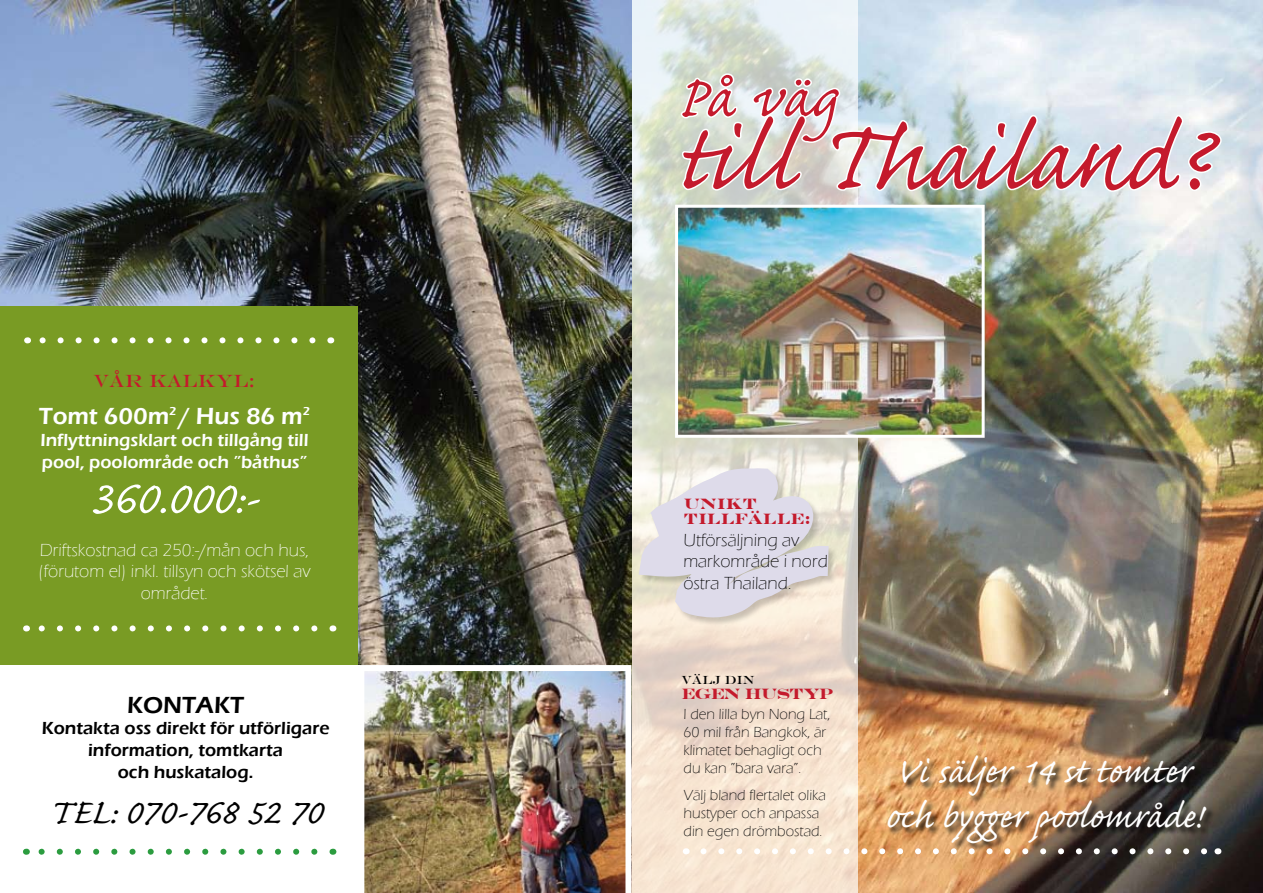
<style>
.page{position:relative;width:1263px;height:893px;background:#fff}
.page>*{position:absolute;margin:0;border:0;box-sizing:border-box;transform-origin:0 0}
.t1{font:120px "Caflisch Script Pro";letter-spacing:.01em;color:#c41a2c}
.t2{font:75px "Caflisch Script Pro";color:#c41a2c}
.t3{font:60px "Caflisch Script Pro";color:#fff}
.t4{font:45px/45px "Caflisch Script Pro";color:#fff}
.t5{font:45px "Caflisch Script Pro";color:#000}
.t6{font:600 24px "Eras ITC";color:#fff}
.t7{font:600 24px "Eras ITC";color:#000}
.t8{font:300 18px/21.6px "Eras ITC";color:#fff;text-align:center}
.t9{font:600 18px/21.6px "Eras ITC";color:#000;text-align:center}
.t10{font:600 18px/21.6px "Eras ITC";color:#fff}
.t11{font:300 18px/21.6px "Eras ITC";color:#000}
.t12{font:18px "Engravers";color:#c41a2c}
.t13{font:300 15px/18px "Eras ITC";color:#000}
.t14{font:700 15px/15px "Engravers";color:#c41a2c}
.t15{font:700 15px "Engravers";letter-spacing:-.04em;color:#c41a2c}
.t16{font:12px "Engravers";color:#000}
</style>
<div class="page">
<img style="left:0;top:0;width:1263px;height:893px">
<svg style="left:631px;top:0;width:227px;height:893px;background:#e8dfd2"></svg>
<img style="left:679px;top:209px;width:302px;height:225px">
<div style="left:675px;top:205px;width:310px;height:233px;border:3px solid #fff"></div>
<svg style="left:619px;top:446px;width:239px;height:194px;background:#dbd6d4"></svg>
<svg style="left:678px;top:72px;width:545px;height:121px"></svg>
<svg style="left:887px;top:755px;width:328px;height:98px;background:#93704d"></svg>
<svg style="left:703px;top:848px;width:505px;height:6px"></svg>
<div style="left:0;top:306px;width:358px;height:359px;background:#799b24"></div>
<svg style="left:38px;top:625px;width:276px;height:6px"></svg>
<svg style="left:39px;top:337px;width:273px;height:6px"></svg>
<img style="left:359px;top:665px;width:272px;height:228px">
<div style="left:0;top:665px;width:359px;height:228px;background:#fff"></div>
<svg style="left:38px;top:849px;width:276px;height:6px"></svg>
<p class="t12" style="left:93px;top:370px;width:164px">VÅR KALKYL:</p>
<h3 class="t6" style="left:39px;top:403px;width:273px">Tomt 600m<sup>2</sup> / Hus 86 m<sup>2</sup></h3>
<p class="t10" style="left:40px;top:429px;width:269px">Inflyttningsklart och tillgång till pool, poolområde och ”båthus”</p>
<h3 class="t3" style="left:90px;top:467px;width:170px">360.000:-</h3>
<p class="t8" style="left:38px;top:539px;width:274px">Driftskostnad ca 250:-/mån och hus, (förutom el) inkl. tillsyn och skötsel av området.</p>
<h3 class="t7" style="left:127px;top:691px;width:118px">KONTAKT</h3>
<p class="t9" style="left:42px;top:718px;width:289px">Kontakta oss direkt för utförligare information, tomtkarta<br>och huskatalog.</p>
<h3 class="t5" style="left:49px;top:788px;width:275px">TEL: 070-768 52 70</h3>
<h2 class="t2" style="left:677px;top:59px;width:161px">På väg</h2>
<h1 class="t1" style="left:677px;top:97px;width:533px">till Thailand?</h1>
<p class="t14" style="left:683px;top:496px;width:129px">UNIKT<br>TILLFÄLLE:</p>
<p class="t11" style="left:683px;top:529px;width:146px">Utförsäljning av markområde i nord östra Thailand.</p>
<p class="t16" style="left:681px;top:673px;width:75px">VÄLJ DIN</p>
<p class="t15" style="left:681px;top:685px;width:153px">EGEN HUSTYP</p>
<p class="t13" style="left:684px;top:705px;width:148px">I den lilla byn Nong Lat,<br>60 mil från Bangkok, är klimatet behagligt och du kan ”bara vara”.</p>
<p class="t13" style="left:684px;top:786px;width:144px">Välj bland flertalet olika hustyper och anpassa din egen drömbostad.</p>
<h3 class="t4" style="left:885px;top:753px;width:318px">Vi säljer 14 st tomter och bygger poolområde!</h3>
</div>
